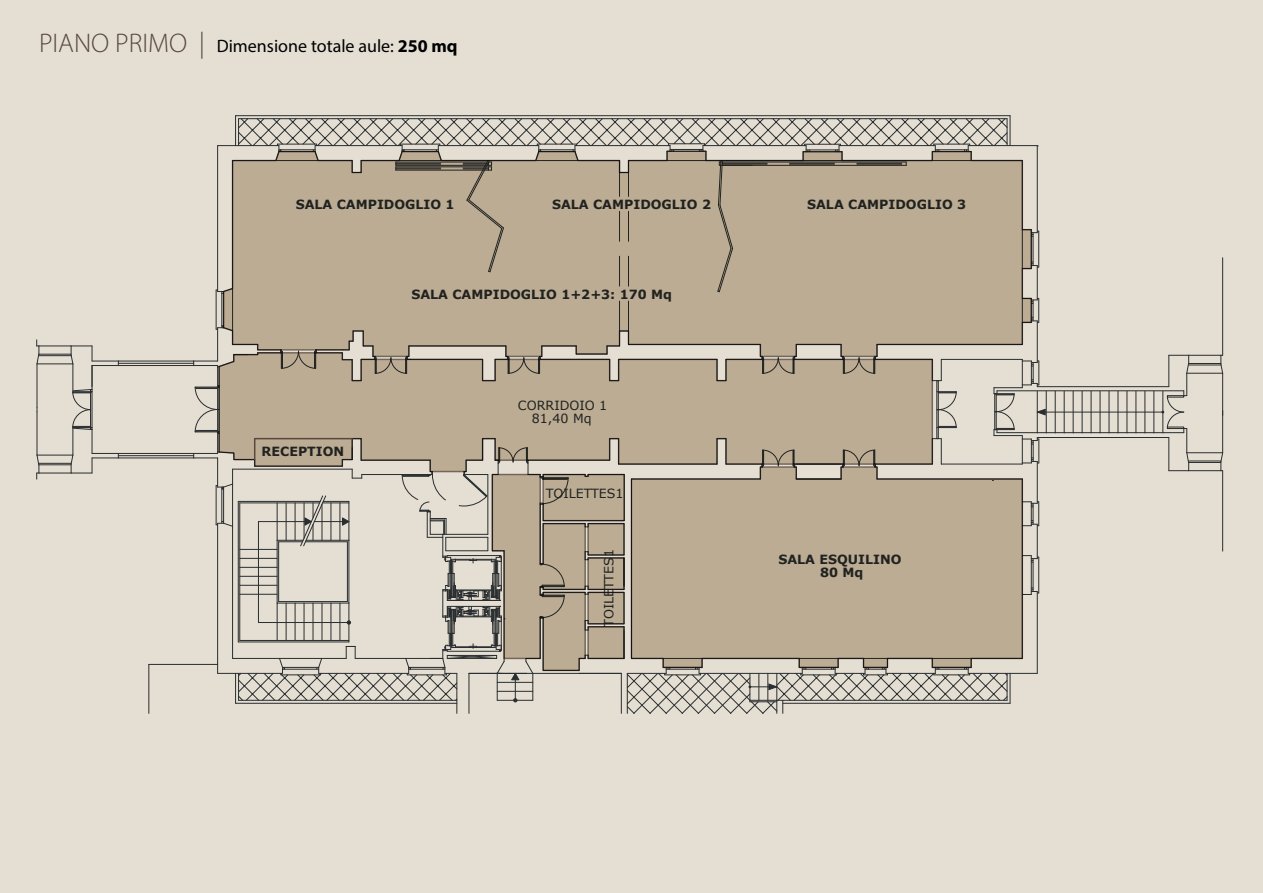
<style>
.page{position:relative;width:1263px;height:893px;background:#e5dfd3}
.page>*{position:absolute;margin:0;border:0;box-sizing:border-box;transform-origin:0 0}
.t1{font:18px "Myriad Pro";color:#000001}
.t2{font:700 12.6px "Verdana";color:#292d2f}
.t3{font:12.6px "Verdana";color:#292d2f}
.s1{font-weight:300;font-size:27px;color:#59473e}
.s2{font-weight:700}
</style>
<div class="page">
<hr style="left:118px;top:363px;width:76px;height:1px;background:#292d2f">
<hr style="left:118px;top:361px;width:76px;height:1px;background:#292d2f">
<hr style="left:118px;top:365px;width:76px;height:1px;background:#292d2f">
<hr style="left:118px;top:455px;width:76px;height:1px;background:#292d2f">
<hr style="left:118px;top:453px;width:76px;height:1px;background:#292d2f">
<hr style="left:118px;top:458px;width:76px;height:1px;background:#292d2f">
<hr style="left:148px;top:664px;width:1px;height:49px;background:#292d2f">
<hr style="left:149px;top:664px;width:69px;height:1px;background:#292d2f">
<hr style="left:1037px;top:412px;width:126px;height:1px;background:#292d2f">
<hr style="left:997px;top:432px;width:187px;height:1px;background:#292d2f">
<hr style="left:997px;top:390px;width:187px;height:1px;background:#292d2f">
<hr style="left:1037px;top:437px;width:132px;height:1px;background:#292d2f">
<hr style="left:1037px;top:386px;width:132px;height:1px;background:#292d2f">
<hr style="left:1046px;top:391px;width:1px;height:42px;background:#292d2f">
<hr style="left:1055px;top:391px;width:1px;height:42px;background:#292d2f">
<hr style="left:1064px;top:391px;width:1px;height:42px;background:#292d2f">
<hr style="left:1073px;top:391px;width:1px;height:42px;background:#292d2f">
<hr style="left:1082px;top:391px;width:1px;height:42px;background:#292d2f">
<hr style="left:1091px;top:391px;width:1px;height:42px;background:#292d2f">
<hr style="left:1100px;top:391px;width:1px;height:42px;background:#292d2f">
<hr style="left:1109px;top:391px;width:1px;height:42px;background:#292d2f">
<hr style="left:1117px;top:391px;width:1px;height:42px;background:#292d2f">
<hr style="left:1126px;top:391px;width:1px;height:42px;background:#292d2f">
<hr style="left:1135px;top:391px;width:1px;height:42px;background:#292d2f">
<hr style="left:1144px;top:391px;width:1px;height:42px;background:#292d2f">
<hr style="left:1153px;top:391px;width:1px;height:42px;background:#292d2f">
<hr style="left:37px;top:412px;width:1px;height:43px;background:#292d2f">
<hr style="left:235px;top:116px;width:1px;height:30px;background:#292d2f">
<hr style="left:236px;top:115px;width:774px;height:1px;background:#292d2f">
<hr style="left:239px;top:118px;width:768px;height:1px;background:#292d2f">
<hr style="left:1010px;top:116px;width:1px;height:30px;background:#292d2f">
<hr style="left:37px;top:364px;width:1px;height:43px;background:#292d2f">
<hr style="left:1222px;top:373px;width:1px;height:80px;background:#292d2f">
<hr style="left:1187px;top:373px;width:36px;height:1px;background:#292d2f">
<hr style="left:1189px;top:355px;width:32px;height:1px;background:#292d2f">
<hr style="left:1188px;top:365px;width:33px;height:1px;background:#292d2f">
<hr style="left:1188px;top:363px;width:33px;height:1px;background:#292d2f">
<hr style="left:1222px;top:258px;width:1px;height:97px;background:#292d2f">
<svg style="left:1220px;top:355px;width:3px;height:19px"></svg>
<hr style="left:1187px;top:452px;width:36px;height:1px;background:#292d2f">
<hr style="left:1189px;top:470px;width:32px;height:1px;background:#292d2f">
<hr style="left:1188px;top:461px;width:33px;height:1px;background:#292d2f">
<hr style="left:1188px;top:462px;width:33px;height:1px;background:#292d2f">
<svg style="left:1161px;top:355px;width:28px;height:116px"></svg>
<svg style="left:1220px;top:452px;width:3px;height:19px"></svg>
<hr style="left:1222px;top:471px;width:1px;height:80px;background:#292d2f">
<hr style="left:37px;top:363px;width:36px;height:1px;background:#292d2f">
<hr style="left:39px;top:346px;width:32px;height:1px;background:#292d2f">
<hr style="left:39px;top:355px;width:32px;height:1px;background:#292d2f">
<hr style="left:39px;top:354px;width:32px;height:1px;background:#292d2f">
<hr style="left:37px;top:455px;width:36px;height:1px;background:#292d2f">
<hr style="left:39px;top:473px;width:32px;height:1px;background:#292d2f">
<hr style="left:39px;top:463px;width:32px;height:1px;background:#292d2f">
<hr style="left:39px;top:464px;width:32px;height:1px;background:#292d2f">
<svg style="left:70px;top:346px;width:49px;height:128px"></svg>
<svg style="left:36px;top:454px;width:4px;height:25px"></svg>
<svg style="left:36px;top:340px;width:4px;height:25px"></svg>
<svg style="left:193px;top:119px;width:853px;height:595px"></svg>
<h1 class="t1" style="left:39px;top:35px;width:420px"><span class="s1">PIANO PRIMO |</span> Dimensione totale aule: <span class="s2">250 mq</span></h1>
<p class="t2" style="left:296px;top:196px;width:160px">SALA CAMPIDOGLIO 1</p>
<p class="t2" style="left:552px;top:196px;width:160px">SALA CAMPIDOGLIO 2</p>
<p class="t2" style="left:807px;top:196px;width:160px">SALA CAMPIDOGLIO 3</p>
<p class="t2" style="left:411px;top:286px;width:262px">SALA CAMPIDOGLIO 1+2+3: 170 Mq</p>
<p class="t3" style="left:518px;top:397px;width:91px">CORRIDOIO 1</p>
<p class="t2" style="left:262px;top:444px;width:84px">RECEPTION</p>
<p class="t3" style="left:532px;top:411px;width:61px">81,40 Mq</p>
<p class="t3" style="left:546px;top:485px;width:79px">TOILETTES1</p>
<p class="t3" style="left:601px;top:627px;width:79px;rotate:-90deg">TOILETTES1</p>
<p class="t2" style="left:778px;top:551px;width:125px">SALA ESQUILINO</p>
<p class="t2" style="left:820px;top:564px;width:45px">80 Mq</p>
</div>
